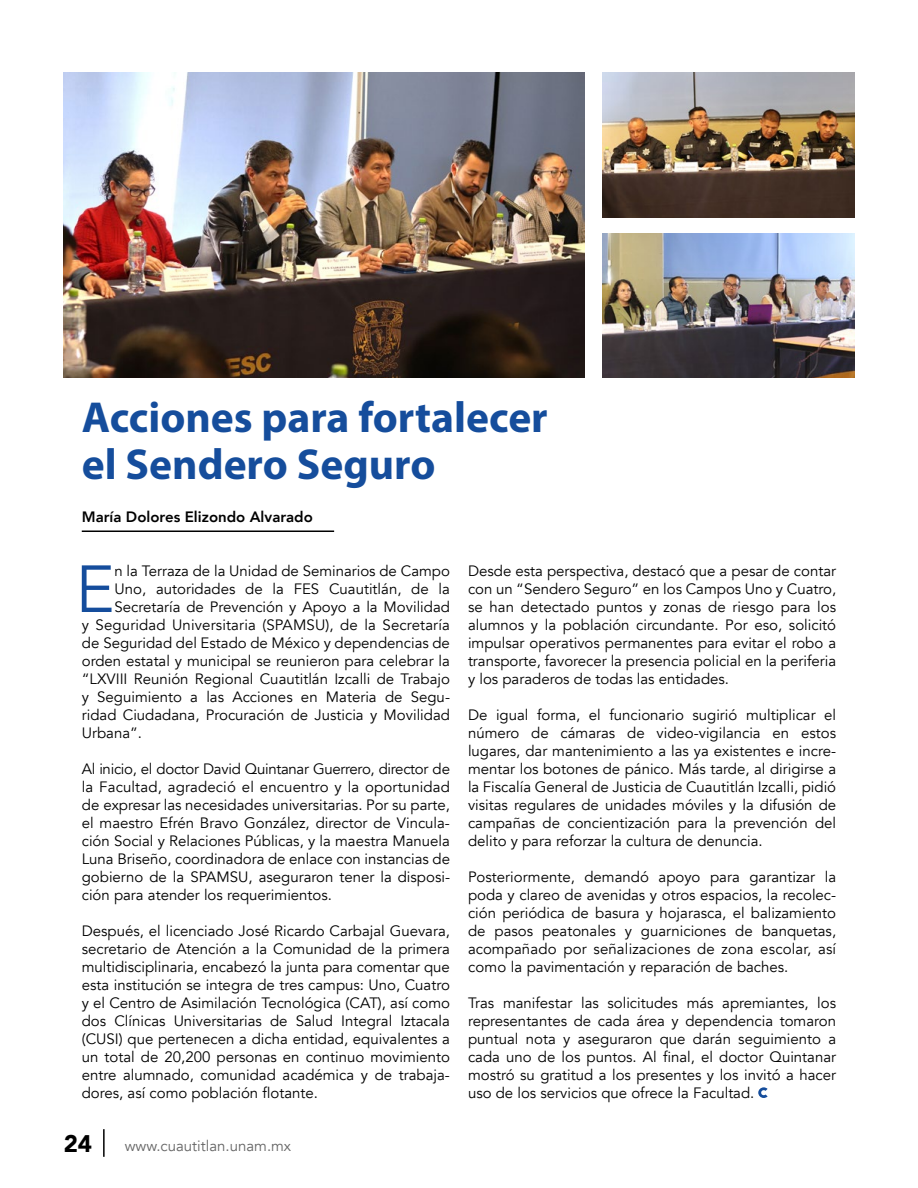
<style>
.page{position:relative;width:918px;height:1188px;background:#fff}
.page>*{position:absolute;margin:0;border:0;box-sizing:border-box;transform-origin:0 0}
.t1{font:65.85px "Avenir";color:#154d9c}
.t2{font:700 43.5px/46.5px "Myriad Pro";color:#154d9c}
.t3{font:900 24px "Avenir";color:#000}
.t4{font:15px/18px "Avenir";color:#000;text-align:justify}
.t5{font:800 15px "Avenir";color:#000}
.t6{font:15px "Avenir";color:#666}
</style>
<div class="page">
<hr style="left:82px;top:531px;width:252px;height:1px;background:#000">
<img style="left:64px;top:72px;width:521px;height:306px">
<img style="left:603px;top:72px;width:251px;height:145px">
<img style="left:603px;top:233px;width:251px;height:145px">
<svg style="left:758px;top:1087px;width:10px;height:11px"></svg>
<hr style="left:103px;top:1129px;width:2px;height:28px;background:#000">
<h2 class="t2" style="left:82px;top:393px;width:468px">Acciones para fortalecer el Sendero Seguro</h2>
<p class="t5" style="left:82px;top:505px;width:233px">María Dolores Elizondo Alvarado</p>
<h1 class="t1" style="left:75px;top:550px;width:41px">E</h1>
<p class="t4" style="left:115px;top:562px;width:337px">n la Terraza de la Unidad de Seminarios de Campo</p>
<p class="t4" style="left:115px;top:580px;width:337px">Uno, autoridades de la FES Cuautitlán, de la</p>
<p class="t4" style="left:115px;top:598px;width:337px">Secretaría de Prevención y Apoyo a la Movilidad</p>
<p class="t4" style="left:82px;top:616px;width:370px">y Seguridad Universitaria (SPAMSU), de la Secretaría</p>
<p class="t4" style="left:82px;top:634px;width:370px">de Seguridad del Estado de México y dependencias de</p>
<p class="t4" style="left:82px;top:652px;width:370px">orden estatal y municipal se reunieron para celebrar la</p>
<p class="t4" style="left:82px;top:670px;width:370px">“LXVIII Reunión Regional Cuautitlán Izcalli de Trabajo</p>
<p class="t4" style="left:82px;top:688px;width:370px">y Seguimiento a las Acciones en Materia de Segu-</p>
<p class="t4" style="left:82px;top:706px;width:370px">ridad Ciudadana, Procuración de Justicia y Movilidad</p>
<p class="t4" style="left:82px;top:724px;width:62px">Urbana”.</p>
<p class="t4" style="left:82px;top:760px;width:370px">Al inicio, el doctor David Quintanar Guerrero, director de la Facultad, agradeció el encuentro y la oportunidad de expresar las necesidades universitarias. Por su parte, el maestro Efrén Bravo González, director de Vincula&shy;ción Social y Relaciones Públicas, y la maestra Manuela Luna Briseño, coordinadora de enlace con instancias de gobierno de la SPAMSU, aseguraron tener la disposi&shy;ción para atender los requerimientos.</p>
<p class="t4" style="left:82px;top:922px;width:370px">Después, el licenciado José Ricardo Carbajal Guevara, secretario de Atención a la Comunidad de la primera multidisciplinaria, encabezó la junta para comentar que esta institución se integra de tres campus: Uno, Cuatro y el Centro de Asimilación Tecnológica (CAT), así como dos Clínicas Universitarias de Salud Integral Iztacala (CUSI) que pertenecen a dicha entidad, equivalentes a un total de 20,200 personas en continuo movimiento entre alumnado, comunidad académica y de trabaja&shy;dores, así como población flotante.</p>
<h3 class="t3" style="left:64px;top:1123px;width:30px">24</h3>
<p class="t6" style="left:125px;top:1136px;width:168px">www.cuautitlan.unam.mx</p>
<p class="t4" style="left:468px;top:562px;width:370px">Desde esta perspectiva, destacó que a pesar de contar con un “Sendero Seguro” en los Campos Uno y Cuatro, se han detectado puntos y zonas de riesgo para los alumnos y la población circundante. Por eso, solicitó impulsar operativos permanentes para evitar el robo a transporte, favorecer la presencia policial en la periferia y los paraderos de todas las entidades.</p>
<p class="t4" style="left:468px;top:706px;width:370px">De igual forma, el funcionario sugirió multiplicar el número de cámaras de video-vigilancia en estos lugares, dar mantenimiento a las ya existentes e incre&shy;mentar los botones de pánico. Más tarde, al dirigirse a la Fiscalía General de Justicia de Cuautitlán Izcalli, pidió visitas regulares de unidades móviles y la difusión de campañas de concientización para la prevención del delito y para reforzar la cultura de denuncia.</p>
<p class="t4" style="left:468px;top:868px;width:370px">Posteriormente, demandó apoyo para garantizar la poda y clareo de avenidas y otros espacios, la recolec&shy;ción periódica de basura y hojarasca, el balizamiento de pasos peatonales y guarniciones de banquetas, acompañado por señalizaciones de zona escolar, así como la pavimentación y reparación de baches.</p>
<p class="t4" style="left:468px;top:994px;width:370px">Tras manifestar las solicitudes más apremiantes, los representantes de cada área y dependencia tomaron puntual nota y aseguraron que darán seguimiento a cada uno de los puntos. Al final, el doctor Quintanar mostró su gratitud a los presentes y los invitó a hacer uso de los servicios que ofrece la Facultad.</p>
</div>
